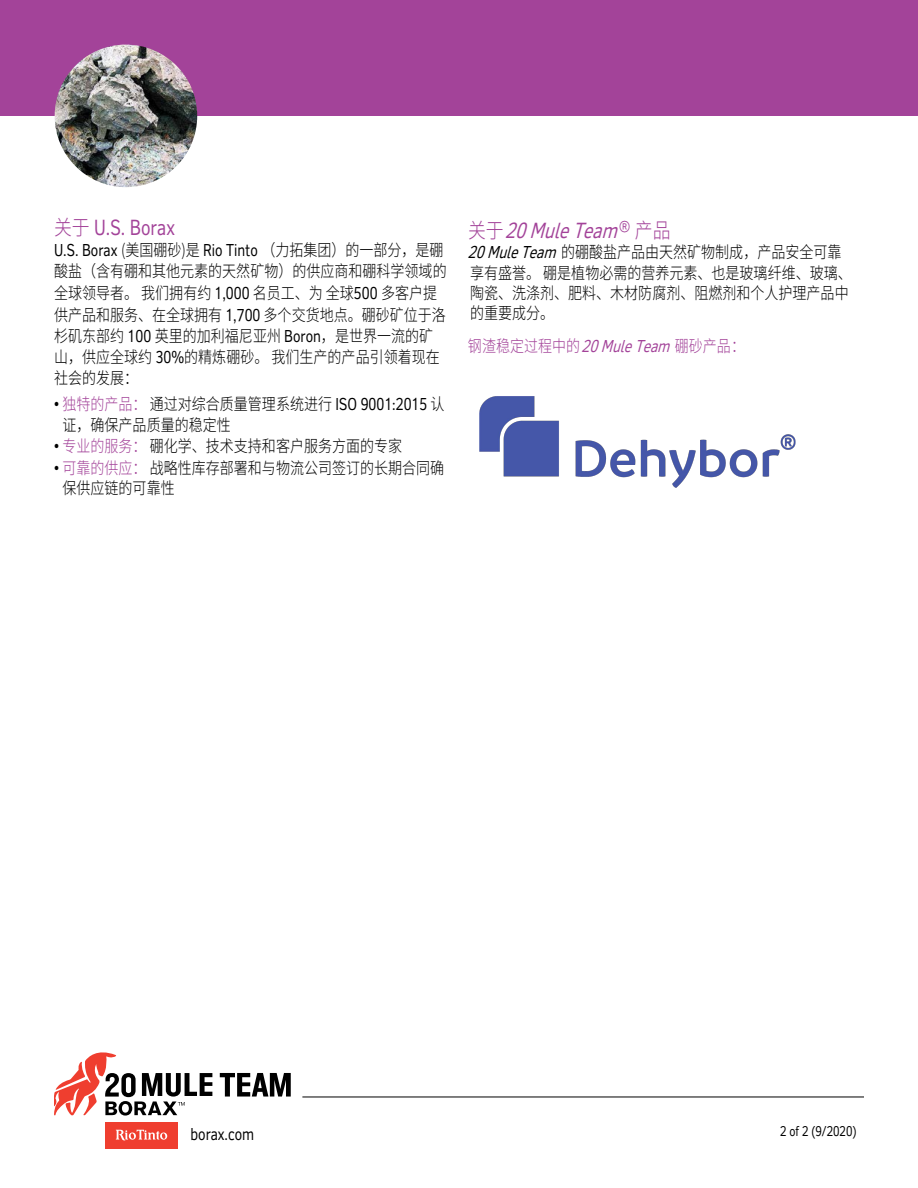
<style>
.page{position:relative;width:918px;height:1188px;background:#fff}
.page>*{position:absolute;margin:0;border:0;box-sizing:border-box;transform-origin:0 0}
.t1{font:italic 21px "RT Vickerman";color:#a34399;scale:.85 1}
.t2{font:21px "RT Vickerman";color:#a34399;scale:.85 1}
.t3{font:300 16.5px/21.3px "Source Han Sans CN";color:#000;scale:.85 1}
.t4{font:300 16.5px "Source Han Sans CN";color:#a34399;scale:.85 1}
.t5{font:16.5px "RT Vickerman";color:#000;scale:.85 1}
.t6{font:13.5px "RT Vickerman";color:#000;scale:.85 1}
.s1{font-family:"Source Han Sans CN";font-weight:300}
.s2{font-family:"RT Vickerman";font-weight:400}
.s3{color:#a34399}
.s4{font-family:"Source Han Sans CN";font-weight:300;font-style:normal}
.s5{font-family:"RT Vickerman";font-weight:400;font-style:italic}
</style>
<div class="page">
<div style="left:0;top:0;width:918px;height:116px;background:#a34399"></div>
<img style="left:55px;top:45px;width:142px;height:142px;border-radius:71px">
<svg style="left:220px;top:1073px;width:71px;height:24px"></svg>
<svg style="left:54px;top:1052px;width:158px;height:64px"></svg>
<div style="left:105px;top:1122px;width:73px;height:26px;background:#ef3e2f"></div>
<svg style="left:116px;top:1130px;width:51px;height:10px"></svg>
<hr style="left:302px;top:1097px;width:562px;height:1px;background:#000">
<img style="left:479px;top:396px;width:317px;height:92px">
<p class="t2" style="left:54px;top:215px;width:144px"><span class="s1">关于</span> U.S. Borax</p>
<p class="t3" style="left:54px;top:240px;width:464px"><span class="s2">U.S. Borax</span> (美国硼砂)是 <span class="s2">Rio Tinto</span> （力拓集团）的一部分，是硼酸盐（含有硼和其他元素的天然矿物）的供应商和硼科学领域的</p>
<p class="t3" style="left:54px;top:283px;width:463px">全球领导者。 我们拥有约 <span class="s2">1,000</span> 名员工、为 全球<span class="s2">500</span> 多客户提供产品和服务、在全球拥有 <span class="s2">1,700</span> 多个交货地点。硼砂矿位于洛杉矶东部约 <span class="s2">100</span> 英里的加利福尼亚州 <span class="s2">Boron</span>，是世界一流的矿山，供应全球约 <span class="s2">30%</span>的精炼硼砂。 我们生产的产品引领着现在社会的发展：</p>
<p class="t3" style="left:63px;top:393px;width:451px;text-indent:-9px"><span class="s2">•</span> <span class="s3">独特的产品：</span> 通过对综合质量管理系统进行 <span class="s2">ISO 9001:2015</span> 认证，确保产品质量的稳定性</p>
<p class="t3" style="left:54px;top:436px;width:411px"><span class="s2">•</span> <span class="s3">专业的服务：</span> 硼化学、技术支持和客户服务方面的专家</p>
<p class="t3" style="left:63px;top:457px;width:451px;line-height:20.9px;text-indent:-9px"><span class="s2">•</span> <span class="s3">可靠的供应：</span> 战略性库存部署和与物流公司签订的长期合同确保供应链的可靠性</p>
<p class="t1" style="left:468px;top:217px;width:240px"><span class="s4">关于</span> 20MuleTeam<sup>®</sup> <span class="s4">产品</span></p>
<p class="t3" style="left:468px;top:242px;width:453px"><span class="s5">20MuleTeam</span>的硼酸盐产品由天然矿物制成，产品安全可靠享有盛誉。 硼是植物必需的营养元素、也是玻璃纤维、玻璃、</p>
<p class="t3" style="left:470px;top:282px;width:447px;line-height:20.9px">陶瓷、洗涤剂、肥料、木材防腐剂、阻燃剂和个人护理产品中的重要成分。</p>
<p class="t4" style="left:468px;top:336px;width:327px">钢渣稳定过程中的<span class="s5">20MuleTeam</span>硼砂产品：</p>
<p class="t5" style="left:190px;top:1124px;width:77px">borax.com</p>
<p class="t6" style="left:780px;top:1123px;width:91px">2 of 2 (9/2020)</p>
</div>
